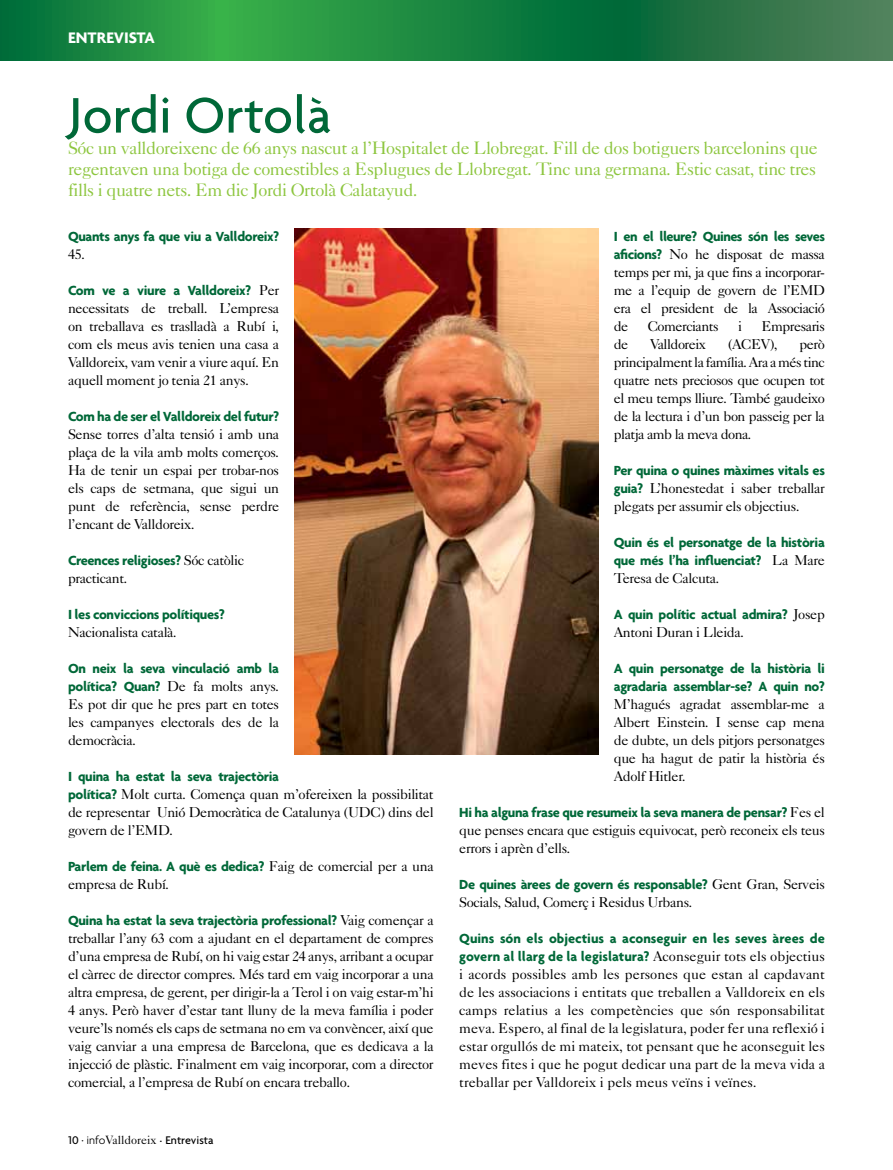
<style>
.page{position:relative;width:893px;height:1170px;background:#fff}
.page>*{position:absolute;margin:0;border:0;box-sizing:border-box;transform-origin:0 0}
.t1{font:500 54px "Agenda";color:#006838}
.t2{font:18px/21px "Caslon Five Forty";letter-spacing:-.025em;color:#8dc63f;text-align:justify}
.t3{font:700 16.5px "Agenda";color:#fff}
.t4{font:14.25px/18px "Caslon Five Forty";letter-spacing:-.025em;color:#000;text-align:justify}
.t5{font:700 14.25px/18px "Agenda";letter-spacing:-.025em;color:#006838}
.t6{font:700 14.25px/18px "Agenda";color:#006838}
.t7{font:500 12px "Agenda";color:#000}
.s1{font-family:"Caslon Five Forty";font-weight:400;color:#000}
.s2{font-family:"Agenda";font-weight:700;color:#006838}
.s3{font-weight:300}
.s4{font-family:"Caslon Five Forty";font-weight:400}
</style>
<div class="page">
<svg style="left:0;top:0;width:893px;height:61px;background:#218444"></svg>
<img style="left:295px;top:228px;width:303px;height:526px">
<p class="t3" style="left:68px;top:27px;width:88px">ENTREVISTA</p>
<h1 class="t1" style="left:68px;top:82px;width:265px">Jordi Ortolà</h1>
<p class="t2" style="left:68px;top:137px;width:751px">Sóc un valldoreixenc de 66 anys nascut a l’Hospitalet de Llobregat. Fill de dos botiguers barcelonins que regentaven una botiga de comestibles a Esplugues de Llobregat. Tinc una germana. Estic casat, tinc tres fills i quatre nets. Em dic Jordi Ortolà Calatayud.</p>
<p class="t5" style="left:68px;top:227px;width:213px">Quants anys fa que viu a Valldoreix?</p>
<p class="t4" style="left:68px;top:245px;width:19px">45.</p>
<p class="t5" style="left:68px;top:281px;width:213px">Com ve a viure a Valldoreix? <span class="s1">Per</span></p>
<p class="t4" style="left:68px;top:299px;width:213px">necessitats de treball. L’empresa on treballava es traslladà a Rubí i, com els meus avis tenien una casa a Valldoreix, vam venir a viure aquí. En aquell moment jo tenia 21 anys.</p>
<p class="t5" style="left:68px;top:407px;width:213px">Com ha de ser el Valldoreix del futur?</p>
<p class="t4" style="left:68px;top:425px;width:213px">Sense torres d’alta tensió i amb una plaça de la vila amb molts comerços.<br>Ha de tenir un espai per trobar-nos els caps de setmana, que sigui un punt de referència, sense perdre l’encant de Valldoreix.</p>
<p class="t5" style="left:68px;top:551px;width:178px">Creences religioses? <span class="s1">Sóc catòlic</span></p>
<p class="t4" style="left:68px;top:568px;width:61px">practicant.</p>
<p class="t5" style="left:68px;top:605px;width:158px">I les conviccions polítiques?</p>
<p class="t4" style="left:68px;top:622px;width:110px">Nacionalista català.</p>
<p class="t5" style="left:68px;top:659px;width:213px">On neix la seva vinculació amb la política? Quan? <span class="s1">De fa molts anys.</span></p>
<p class="t4" style="left:68px;top:694px;width:213px">Es pot dir que he pres part en totes les campanyes electorals des de la democràcia.</p>
<p class="t5" style="left:68px;top:767px;width:213px">I quina ha estat la seva trajectòria</p>
<p class="t4" style="left:68px;top:784px;width:367px"><span class="s2">política?</span> Molt curta. Comença quan m’ofereixen la possibilitat de representar Unió Democràtica de Catalunya (UDC) dins del govern de l’EMD.</p>
<p class="t5" style="left:68px;top:857px;width:367px">Parlem de feina. A què es dedica? <span class="s1">Faig de comercial per a una</span></p>
<p class="t4" style="left:68px;top:874px;width:103px">empresa de Rubí.</p>
<p class="t5" style="left:68px;top:910px;width:367px">Quina ha estat la seva trajectòria professional? <span class="s1">Vaig començar a</span></p>
<p class="t4" style="left:68px;top:928px;width:367px">treballar l’any 63 com a ajudant en el departament de compres d’una empresa de Rubí, on hi vaig estar 24 anys, arribant a ocupar el càrrec de director compres. Més tard em vaig incorporar a una altra empresa, de gerent, per dirigir-la a Terol i on vaig estar-m’hi 4 anys. Però haver d’estar tant lluny de la meva família i poder veure’ls només els caps de setmana no em va convèncer, així que vaig canviar a una empresa de Barcelona, que es dedicava a la injecció de plàstic. Finalment em vaig incorporar, com a director comercial, a l’empresa de Rubí on encara treballo.</p>
<p class="t7" style="left:68px;top:1132px;width:147px">10 · <span class="s3">info</span><span class="s4">Valldoreix ·</span> Entrevista</p>
<p class="t5" style="left:614px;top:226px;width:213px">I en el lleure? Quines són les seves</p>
<p class="t4" style="left:614px;top:244px;width:213px"><span class="s2">aficions?</span> No he disposat de massa temps per mi, ja que fins a incorporar&shy;me a l’equip de govern de l’EMD era el president de la Associació de</p>
<p class="t4" style="left:648px;top:316px;width:72px">Comerciants</p>
<p class="t4" style="left:738px;top:316px;width:5px">i</p>
<p class="t4" style="left:761px;top:316px;width:65px">Empresaris</p>
<p class="t4" style="left:614px;top:334px;width:16px">de</p>
<p class="t4" style="left:650px;top:334px;width:57px">Valldoreix</p>
<p class="t4" style="left:728px;top:334px;width:51px">(ACEV),</p>
<p class="t4" style="left:614px;top:334px;width:213px;text-indent:186px">però principalment la família. Ara a més tinc quatre nets preciosos que ocupen tot el meu temps lliure. També gaudeixo de la lectura i d’un bon passeig per la platja amb la meva dona.</p>
<p class="t5" style="left:614px;top:460px;width:213px">Per quina o quines màximes vitals es</p>
<p class="t4" style="left:614px;top:478px;width:213px"><span class="s2">guia?</span> L’honestedat i saber treballar plegats per assumir els objectius.</p>
<p class="t5" style="left:614px;top:532px;width:213px">Quin és el personatge de la història que més l’ha influenciat? <span class="s1">La Mare</span></p>
<p class="t4" style="left:614px;top:568px;width:107px">Teresa de Calcuta.</p>
<p class="t5" style="left:614px;top:604px;width:213px">A quin polític actual admira? <span class="s1">Josep</span></p>
<p class="t4" style="left:614px;top:622px;width:132px">Antoni Duran i Lleida.</p>
<p class="t5" style="left:614px;top:658px;width:213px">A quin personatge de la història li agradaria assemblar-se? A quin no?</p>
<p class="t4" style="left:614px;top:694px;width:213px">M’hagués agradat assemblar-me a Albert Einstein. I sense cap mena de dubte, un dels pitjors personatges que ha hagut de patir la història és Adolf Hitler.</p>
<p class="t5" style="left:459px;top:802px;width:367px">Hi ha alguna frase que resumeix la seva manera de pensar? <span class="s1">Fes el</span></p>
<p class="t4" style="left:459px;top:820px;width:367px">que penses encara que estiguis equivocat, però reconeix els teus errors i aprèn d’ells.</p>
<p class="t5" style="left:459px;top:874px;width:367px">De quines àrees de govern és responsable? <span class="s1">Gent Gran, Serveis</span></p>
<p class="t4" style="left:459px;top:892px;width:235px">Socials, Salud, Comerç i Residus Urbans.</p>
<p class="t6" style="left:459px;top:928px;width:367px">Quins són els objectius a aconseguir en les seves àrees de govern al llarg de la legislatura? <span class="s1">Aconseguir tots els objectius</span></p>
<p class="t4" style="left:459px;top:964px;width:367px">i acords possibles amb les persones que estan al capdavant de les associacions i entitats que treballen a Valldoreix en els camps relatius a les competències que són responsabilitat meva. Espero, al final de la legislatura, poder fer una reflexió i estar orgullós de mi mateix, tot pensant que he aconseguit les meves fites i que he pogut dedicar una part de la meva vida a treballar per Valldoreix i pels meus veïns i veïnes.</p>
</div>
